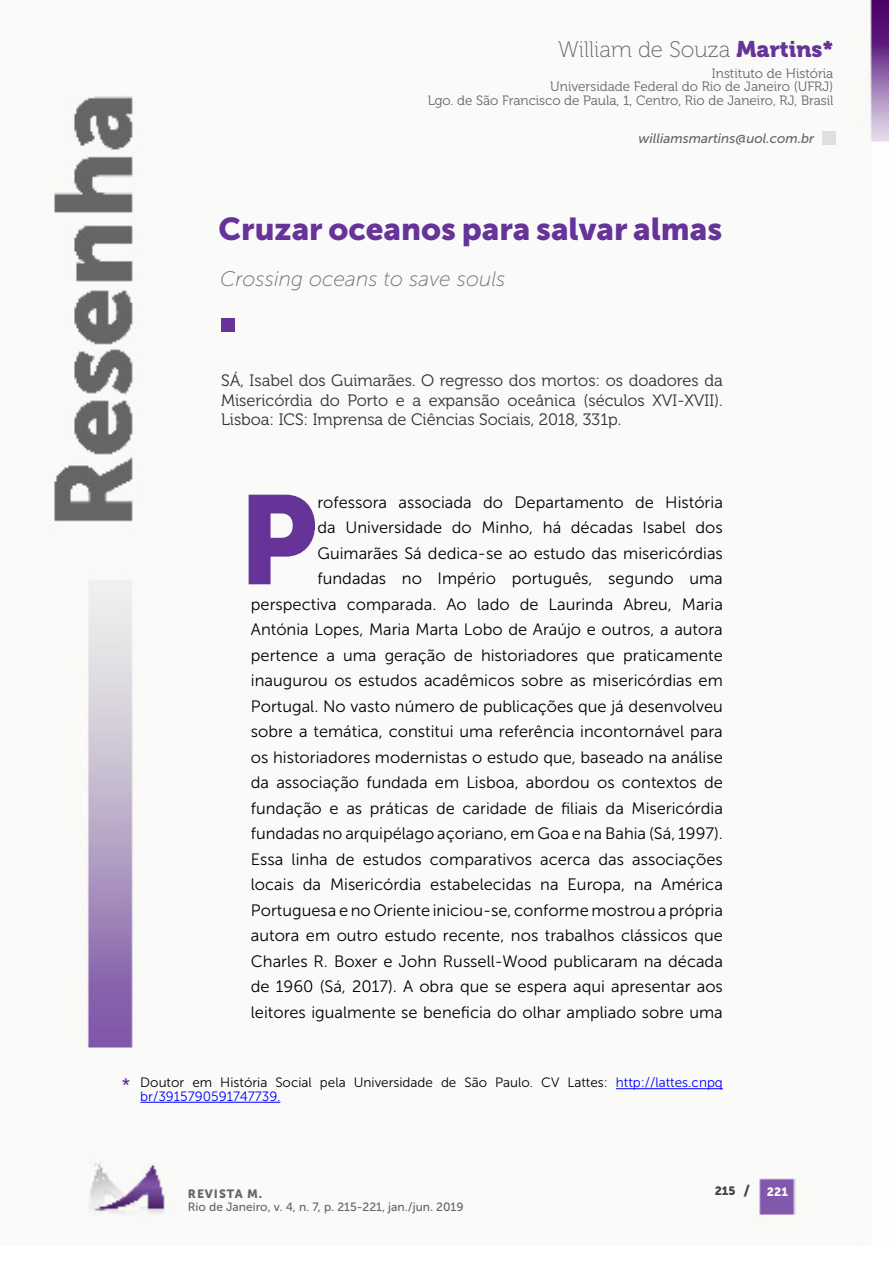
<style>
.page{position:relative;width:893px;height:1263px;background:#fff}
.page>*{position:absolute;margin:0;border:0;box-sizing:border-box;transform-origin:0 0}
.t1{font:125.25px "Museo Sans 900";color:#639}
.t2{font:31.5px "Museo Sans 900";color:#639}
.t3{font:22.5px "Museo 100";color:#666}
.t4{font:italic 21px "Museo Sans 100";color:#706f6f}
.t5{font:18px "Museo Sans 500";color:#639}
.t6{font:16.5px/25.5px "Museo Sans 300";color:#000;text-align:right}
.t7{font:16.5px/19.5px "Museo 300";color:#333;text-align:justify}
.t8{font:13.5px/13.5px "Museo 300";color:#666;text-align:right}
.t9{font:13.5px/13.5px "Museo Sans 300";color:#000}
.t10{font:italic 13.5px "Museo Sans 500";color:#666}
.t11{font:12px "Museo Sans 500";color:#666}
.t12{font:12px "Museo Sans 900";letter-spacing:.075em;color:#666}
.t13{font:12px "Museo Sans 900";color:#454444}
.s1{font-family:"Museo 900";color:#639}
.s2{color:#00f}
.s3{font-size:15px}
.s4{color:#fafaf8}
</style>
<div class="page">
<img style="left:47px;top:0;width:842px;height:1227px">
<div style="left:200px;top:1035px;width:7px;height:8px;background:#fafaf8"></div>
<div style="left:822px;top:131px;width:14px;height:14px;background:#e1dee2"></div>
<div style="left:221px;top:318px;width:13px;height:13px;background:#639"></div>
<hr style="left:616px;top:1088px;width:107px;height:1px;background:#00f">
<hr style="left:140px;top:1102px;width:140px;height:1px;background:#00f">
<h3 class="t3" style="left:558px;top:38px;width:277px">William de Souza <span class="s1">Martins*</span></h3>
<p class="t8" style="left:428px;top:67px;width:407px">Instituto de História<br>Universidade Federal do Rio de Janeiro (UFRJ)<br>Lgo. de São Francisco de Paula, 1, Centro, Rio de Janeiro, RJ, Brasil</p>
<p class="t10" style="left:639px;top:131px;width:177px">williamsmartins@uol.com.br</p>
<h2 class="t2" style="left:218px;top:211px;width:505px">Cruzar oceanos para salvar almas</h2>
<p class="t4" style="left:220px;top:267px;width:287px">Crossing oceans to save souls</p>
<p class="t7" style="left:221px;top:371px;width:503px">SÁ, Isabel dos Guimarães. O regresso dos mortos: os doadores da Misericórdia do Porto e a expansão oceânica (séculos XVI-XVII).<br>Lisboa: ICS: Imprensa de Ciências Sociais, 2018, 331p.</p>
<h1 class="t1" style="left:238px;top:469px;width:81px">P</h1>
<p class="t6" style="left:251px;top:489px;width:474px">rofessora associada do Departamento de História<br>da Universidade do Minho, há décadas Isabel dos Guimarães Sá dedica-se ao estudo das misericórdias fundadas no Império português, segundo uma perspectiva comparada. Ao lado de Laurinda Abreu, Maria Antónia Lopes, Maria Marta Lobo de Araújo e outros, a autora pertence a uma geração de historiadores que praticamente inaugurou os estudos acadêmicos sobre as misericórdias em Portugal. No vasto número de publicações que já desenvolveu sobre a temática, constitui uma referência incontornável para os historiadores modernistas o estudo que, baseado na análise da associação fundada em Lisboa, abordou os contextos de fundação e as práticas de caridade de filiais da Misericórdia fundadas no arquipélago açoriano, em Goa e na Bahia (Sá, 1997).<br>Essa linha de estudos comparativos acerca das associações locais da Misericórdia estabelecidas na Europa, na América Portuguesa e no Oriente iniciou-se, conforme mostrou a própria autora em outro estudo recente, nos trabalhos clássicos que Charles R. Boxer e John Russell-Wood publicaram na década de 1960 (Sá, 2017). A obra que se espera aqui apresentar aos leitores igualmente se beneficia do olhar ampliado sobre uma</p>
<p class="t5" style="left:122px;top:1075px;width:10px">*</p>
<p class="t9" style="left:140px;top:1076px;width:584px">Doutor em História Social pela Universidade de São Paulo. CV Lattes: <span class="s2">http://lattes.cnpq br/3915790591747739.</span></p>
<p class="t12" style="left:188px;top:1187px;width:76px">REVISTA M.</p>
<p class="t11" style="left:188px;top:1200px;width:277px">Rio de Janeiro, v. 4, n. 7, p. 215-221, jan./jun. 2019</p>
<p class="t13" style="left:715px;top:1184px;width:75px">215 <span class="s3">/</span> <span class="s4">221</span></p>
</div>
